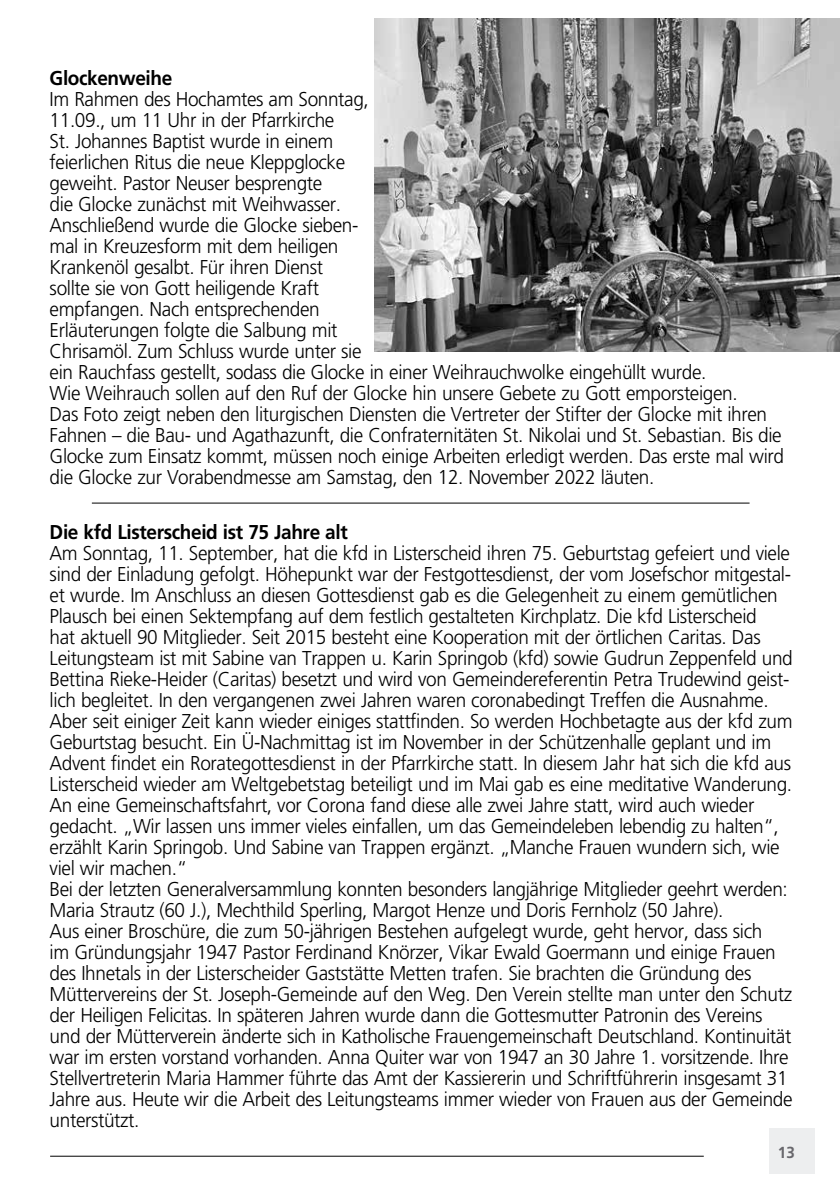
<style>
.page{position:relative;width:840px;height:1191px;background:#fff}
.page>*{position:absolute;margin:0;border:0;box-sizing:border-box;transform-origin:0 0}
.t1{font:300 20px/21px "Frutiger";letter-spacing:-.02em;color:#000;scale:.95 1}
.t2{font:700 20px "Frutiger";letter-spacing:-.02em;color:#000;scale:.95 1}
.t3{font:700 16px "Frutiger";color:#68676c;scale:.95 1}
</style>
<div class="page">
<div style="left:768px;top:1128px;width:46px;height:46px;background:#edeeef"></div>
<hr style="left:50px;top:1155px;width:653px;height:1px;background:#000">
<hr style="left:92px;top:503px;width:657px;height:1px;background:#000">
<img style="left:374px;top:18px;width:465px;height:333px">
<p class="t2" style="left:50px;top:66px;width:130px">Glockenweihe</p>
<p class="t1" style="left:50px;top:89px;width:774px">Im Rahmen des Hochamtes am Sonntag,<br>11.09., um 11 Uhr in der Pfarrkirche<br>St. Johannes Baptist wurde in einem<br>feierlichen Ritus die neue Kleppglocke<br>geweiht. Pastor Neuser besprengte<br>die Glocke zunächst mit Weihwasser.<br>Anschließend wurde die Glocke sieben-<br>mal in Kreuzesform mit dem heiligen<br>Krankenöl gesalbt. Für ihren Dienst<br>sollte sie von Gott heiligende Kraft<br>empfangen. Nach entsprechenden<br>Erläuterungen folgte die Salbung mit<br>Chrisamöl. Zum Schluss wurde unter sie<br>ein Rauchfass gestellt, sodass die Glocke in einer Weihrauchwolke eingehüllt wurde.<br>Wie Weihrauch sollen auf den Ruf der Glocke hin unsere Gebete zu Gott emporsteigen.<br>Das Foto zeigt neben den liturgischen Diensten die Vertreter der Stifter der Glocke mit ihren Fahnen – die Bau- und Agathazunft, die Confraternitäten St. Nikolai und St. Sebastian. Bis die Glocke zum Einsatz kommt, müssen noch einige Arbeiten erledigt werden. Das erste mal wird die Glocke zur Vorabendmesse am Samstag, den 12. November 2022 läuten.</p>
<p class="t2" style="left:50px;top:520px;width:315px">Die kfd Listerscheid ist 75 Jahre alt</p>
<p class="t1" style="left:50px;top:542px;width:783px">Am Sonntag, 11. September, hat die kfd in Listerscheid ihren 75. Geburtstag gefeiert und viele sind der Einladung gefolgt. Höhepunkt war der Festgottesdienst, der vom Josefschor mitgestal&shy;et wurde. Im Anschluss an diesen Gottesdienst gab es die Gelegenheit zu einem gemütlichen Plausch bei einen Sektempfang auf dem festlich gestalteten Kirchplatz. Die kfd Listerscheid<br>hat aktuell 90 Mitglieder. Seit 2015 besteht eine Kooperation mit der örtlichen Caritas. Das Leitungsteam ist mit Sabine van Trappen u. Karin Springob (kfd) sowie Gudrun Zeppenfeld und Bettina Rieke-Heider (Caritas) besetzt und wird von Gemeindereferentin Petra Trudewind geist&shy;lich begleitet. In den vergangenen zwei Jahren waren coronabedingt Treffen die Ausnahme.<br>Aber seit einiger Zeit kann wieder einiges stattfinden. So werden Hochbetagte aus der kfd zum Geburtstag besucht. Ein Ü-Nachmittag ist im November in der Schützenhalle geplant und im Advent findet ein Rorategottesdienst in der Pfarrkirche statt. In diesem Jahr hat sich die kfd aus Listerscheid wieder am Weltgebetstag beteiligt und im Mai gab es eine meditative Wanderung.<br>An eine Gemeinschaftsfahrt, vor Corona fand diese alle zwei Jahre statt, wird auch wieder gedacht. „Wir lassen uns immer vieles einfallen, um das Gemeindeleben lebendig zu halten“, erzählt Karin Springob. Und Sabine van Trappen ergänzt. „Manche Frauen wundern sich, wie viel wir machen.“<br>Bei der letzten Generalversammlung konnten besonders langjährige Mitglieder geehrt werden:<br>Maria Strautz (60 J.), Mechthild Sperling, Margot Henze und Doris Fernholz (50 Jahre).<br>Aus einer Broschüre, die zum 50-jährigen Bestehen aufgelegt wurde, geht hervor, dass sich<br>im Gründungsjahr 1947 Pastor Ferdinand Knörzer, Vikar Ewald Goermann und einige Frauen des Ihnetals in der Listerscheider Gaststätte Metten trafen. Sie brachten die Gründung des Müttervereins der St. Joseph-Gemeinde auf den Weg. Den Verein stellte man unter den Schutz der Heiligen Felicitas. In späteren Jahren wurde dann die Gottesmutter Patronin des Vereins und der Mütterverein änderte sich in Katholische Frauengemeinschaft Deutschland. Kontinuität war im ersten vorstand vorhanden. Anna Quiter war von 1947 an 30 Jahre 1. vorsitzende. Ihre Stellvertreterin Maria Hammer führte das Amt der Kassiererin und Schriftführerin insgesamt 31<br>Jahre aus. Heute wir die Arbeit des Leitungsteams immer wieder von Frauen aus der Gemeinde unterstützt.</p>
<p class="t3" style="left:777px;top:1143px;width:19px">13</p>
</div>
